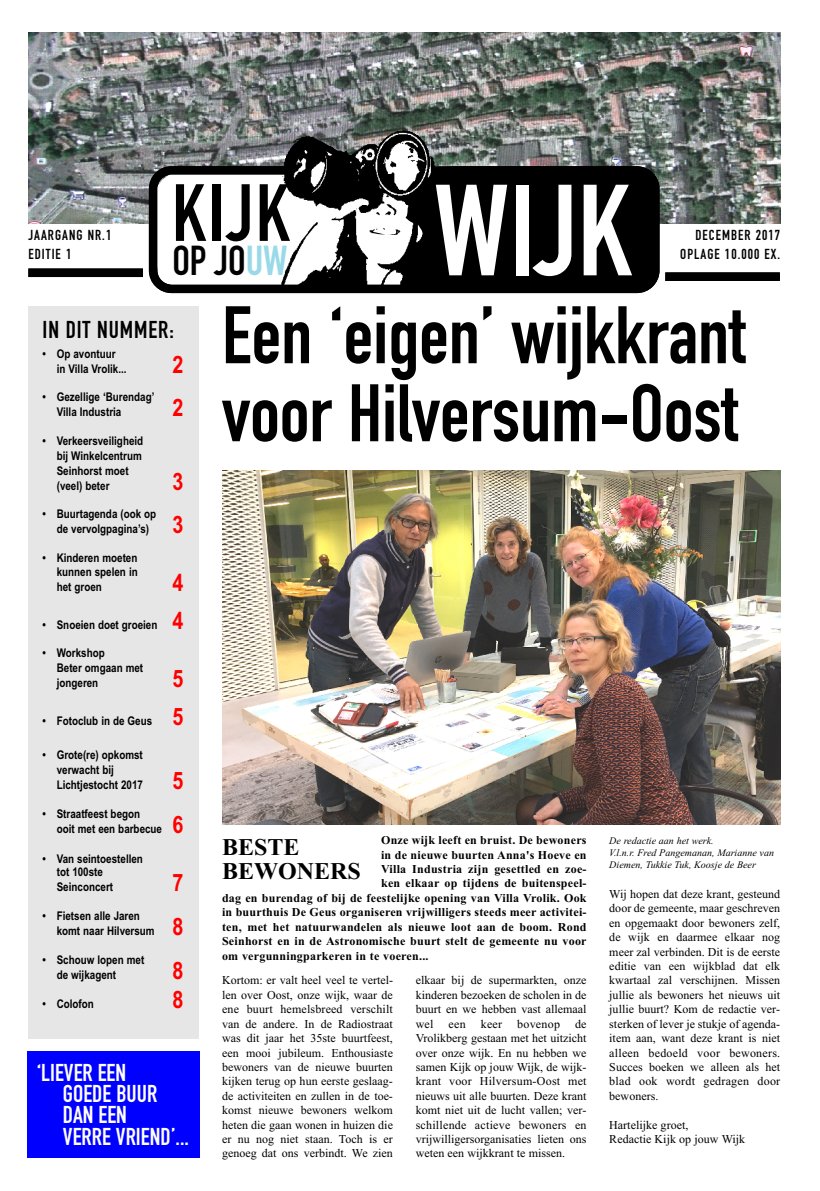
<style>
.page{position:relative;width:820px;height:1191px;background:#fff}
.page>*{position:absolute;margin:0;border:0;box-sizing:border-box;transform-origin:0 0}
.t1{font:80px/78px "DIN Engschrift Std";color:#000}
.t2{font:79.6px "DIN Engschrift Std";color:#000}
.t3{font:41.2px "DIN Engschrift Std";color:#000}
.t4{font:24px/21px "DIN Engschrift Std";color:#fff}
.t5{font:700 24px/24px "Times New Roman";color:#000}
.t6{font:24px "DIN Engschrift Std";letter-spacing:.035em;color:#000}
.t7{font:700 24px "Arial Narrow";color:#f00}
.t8{font:14.3px/19px "DIN Engschrift Std";letter-spacing:.075em;color:#000}
.t9{font:12px/14.4px "Times New Roman";color:#000;text-align:justify}
.t10{font:700 12px/15px "Arial Narrow";color:#000}
.t11{font:700 12px "Times New Roman";letter-spacing:.02em;color:#000}
.t12{font:12px "Times New Roman";letter-spacing:.02em;color:#000}
.t13{font:italic 10px/12px "Times New Roman";color:#000}
.s1{font-size:127.2px;color:#fff}
.s2{color:#9ad9e8}
.s3{font-size:24px;color:#f00}
</style>
<div class="page">
<img style="left:28px;top:33px;width:752px;height:190px">
<img style="left:240px;top:122px;width:244px;height:10px">
<img style="left:154px;top:132px;width:501px;height:34px">
<svg style="left:149px;top:166px;width:510px;height:127px"></svg>
<svg style="left:288px;top:159px;width:143px;height:19px;fill:#000"></svg>
<svg style="left:372px;top:230px;width:25px;height:6px"></svg>
<svg style="left:310px;top:135px;width:38px;height:29px"></svg>
<div style="left:28px;top:268px;width:115px;height:9px;background:#000"></div>
<div style="left:665px;top:272px;width:114px;height:9px;background:#000"></div>
<div style="left:405px;top:169px;width:249px;height:121px;background:#000"></div>
<div style="left:28px;top:306px;width:171px;height:732px;background:#e6e6e6"></div>
<div style="left:27px;top:1051px;width:172px;height:107px;background:#00f"></div>
<img style="left:222px;top:470px;width:558px;height:354px">
<h2 class="t2" style="left:172px;top:166px;width:461px">KIJK <span class="s1">WIJK</span></h2>
<p class="t8" style="left:28px;top:226px;width:84px">JAARGANG NR.1<br>EDITIE 1</p>
<p class="t8" style="left:680px;top:226px;width:101px;text-align:right">DECEMBER 2017<br>OPLAGE 10.000 EX.</p>
<h3 class="t3" style="left:172px;top:237px;width:117px">OP JO<span class="s2">UW</span></h3>
<h3 class="t6" style="left:43px;top:315px;width:133px">IN DIT NUMMER:</h3>
<p class="t10" style="left:57px;top:346px;width:71px;text-indent:-14px">• Op avontuur in Villa Vrolik...</p>
<h3 class="t7" style="left:172px;top:351px;width:12px">2</h3>
<p class="t10" style="left:57px;top:390px;width:99px;text-indent:-14px">• Gezellige ‘Burendag’<br>Villa Industria</p>
<h3 class="t7" style="left:172px;top:394px;width:12px">2</h3>
<p class="t10" style="left:57px;top:433px;width:88px;text-indent:-14px">• Verkeersveiligheid bij Winkelcentrum<br>Seinhorst moet (veel) beter</p>
<h3 class="t7" style="left:172px;top:467px;width:12px">3</h3>
<p class="t10" style="left:57px;top:506px;width:128px;text-indent:-14px">• Buurtagenda (ook op<br>de vervolgpagina’s) <span class="s3">3</span></p>
<p class="t10" style="left:57px;top:550px;width:82px;line-height:14.7px;text-align:justify;text-indent:-14px">• Kinderen moeten kunnen spelen in het groen</p>
<h3 class="t7" style="left:172px;top:569px;width:12px">4</h3>
<p class="t10" style="left:43px;top:617px;width:142px">• Snoeien doet groeien <span class="s3">4</span></p>
<p class="t10" style="left:57px;top:645px;width:88px;text-indent:-14px">• Workshop<br>Beter omgaan met jongeren</p>
<h3 class="t7" style="left:172px;top:665px;width:12px">5</h3>
<p class="t10" style="left:43px;top:713px;width:142px">• Fotoclub in de Geus <span class="s3">5</span></p>
<p class="t10" style="left:57px;top:747px;width:128px;text-indent:-14px">• Grote(re) opkomst verwacht bij<br>Lichtjestocht 2017 <span class="s3">5</span></p>
<p class="t10" style="left:57px;top:806px;width:128px;text-indent:-14px">• Straatfeest begon<br>ooit met een barbecue <span class="s3">6</span></p>
<p class="t10" style="left:57px;top:851px;width:88px;line-height:13.8px;text-indent:-14px">• Van seintoestellen tot 100ste</p>
<p class="t10" style="left:57px;top:879px;width:58px">Seinconcert</p>
<h3 class="t7" style="left:172px;top:869px;width:12px">7</h3>
<p class="t10" style="left:57px;top:908px;width:128px;text-indent:-14px">• Fietsen alle Jaren<br>komt naar Hilversum <span class="s3">8</span></p>
<p class="t10" style="left:57px;top:952px;width:89px;text-indent:-14px">• Schouw lopen met de wijkagent</p>
<h3 class="t7" style="left:172px;top:957px;width:12px">8</h3>
<p class="t10" style="left:43px;top:996px;width:53px">• Colofon</p>
<h3 class="t7" style="left:172px;top:986px;width:12px">8</h3>
<h3 class="t4" style="left:63px;top:1062px;width:127px;text-indent:-26px">‘LIEVER EEN<br>GOEDE BUUR<br>DAN EEN<br>VERRE VRIEND’...</h3>
<h1 class="t1" style="left:222px;top:297px;width:524px">Een ‘eigen’ wijkkrant voor Hilversum-Oost</h1>
<p class="t11" style="left:381px;top:833px;width:207px">Onze wijk leeft en bruist. De bewoners</p>
<p class="t11" style="left:381px;top:847px;width:207px">in de nieuwe buurten Anna's Hoeve en</p>
<p class="t11" style="left:381px;top:862px;width:207px">Villa Industria zijn gesettled en zoe-</p>
<p class="t11" style="left:381px;top:876px;width:207px">ken elkaar op tijdens de buitenspeel-</p>
<p class="t11" style="left:222px;top:890px;width:366px">dag en burendag of bij de feestelijke opening van Villa Vrolik. Ook</p>
<p class="t11" style="left:222px;top:905px;width:366px">in buurthuis De Geus organiseren vrijwilligers steeds meer activitei-</p>
<p class="t11" style="left:222px;top:919px;width:366px">ten, met het natuurwandelen als nieuwe loot aan de boom. Rond</p>
<p class="t11" style="left:222px;top:934px;width:366px">Seinhorst en in de Astronomische buurt stelt de gemeente nu voor</p>
<p class="t11" style="left:222px;top:948px;width:208px">om vergunningparkeren in te voeren...</p>
<h3 class="t5" style="left:222px;top:835px;width:140px">BESTE<br>BEWONERS</h3>
<p class="t13" style="left:609px;top:834px;width:166px">De redactie aan het werk.<br>V.l.n.r. Fred Pangemanan, Marianne van<br>Diemen, Tukkie Tuk, Koosje de Beer</p>
<p class="t9" style="left:609px;top:886px;width:172px">Wij hopen dat deze krant, gesteund door de gemeente, maar geschreven en opgemaakt door bewoners zelf, de wijk en daarmee elkaar nog meer zal verbinden. Dit is de eerste editie van een wijkblad dat elk kwartaal zal verschijnen. Missen jullie als bewoners het nieuws uit jullie buurt? Kom de redactie ver&shy;sterken of lever je stukje of agenda&shy;item aan, want deze krant is niet alleen bedoeld voor bewoners.<br>Succes boeken we alleen als het blad ook wordt gedragen door bewoners.</p>
<p class="t9" style="left:609px;top:1117px;width:137px">Hartelijke groet,<br>Redactie Kijk op jouw Wijk</p>
<p class="t9" style="left:222px;top:973px;width:172px">Kortom: er valt heel veel te vertel&shy;len over Oost, onze wijk, waar de ene buurt hemelsbreed verschilt van de andere. In de Radiostraat was dit jaar het 35ste buurtfeest, een mooi jubileum. Enthousiaste bewoners van de nieuwe buurten kijken terug op hun eerste geslaag&shy;de activiteiten en zullen in de toe&shy;komst nieuwe bewoners welkom heten die gaan wonen in huizen die er nu nog niet staan. Toch is er genoeg dat ons verbindt. We zien</p>
<p class="t9" style="left:415px;top:973px;width:172px">elkaar bij de supermarkten, onze kinderen bezoeken de scholen in de buurt en we hebben vast allemaal wel</p>
<p class="t9" style="left:415px;top:1016px;width:172px;text-indent:159px">de Vrolikberg gestaan met het uitzicht over onze wijk. En nu hebben we samen Kijk op jouw Wijk, de wijk&shy;krant voor Hilversum-Oost met nieuws uit alle buurten. Deze krant komt niet uit de lucht vallen; ver&shy;schillende actieve bewoners en vrijwilligersorganisaties lieten ons weten een wijkkrant te missen.</p>
<p class="t9" style="left:448px;top:1016px;width:19px">een</p>
<p class="t9" style="left:480px;top:1016px;width:23px">keer</p>
<p class="t12" style="left:517px;top:1016px;width:44px">bovenop</p>
</div>
